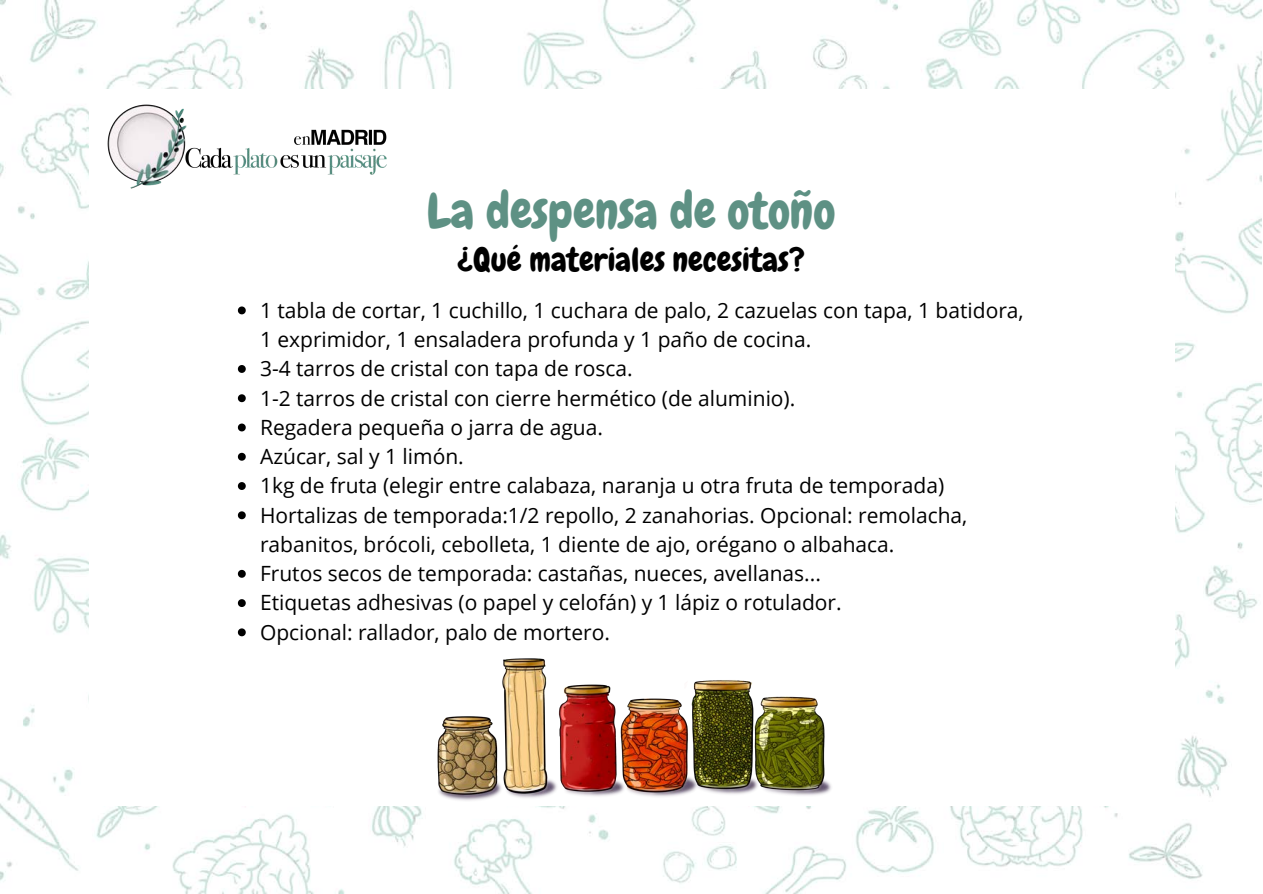
<style>
.page{position:relative;width:1263px;height:894px;background:#fff}
.page>*{position:absolute;margin:0;border:0;box-sizing:border-box;transform-origin:0 0}
.t1{font:49.5px "Chewy";color:#5e9184}
.t2{font:33px "Chewy";color:#000}
.t3{font:21px/29.2px "Open Sans";color:#000}
</style>
<div class="page">
<img style="left:0;top:0;width:1262px;height:893px">
<div style="left:89px;top:89px;width:1085px;height:716px;background:#fff"></div>
<img style="left:69px;top:36px;width:401px;height:229px">
<svg style="left:238px;top:306px;width:8px;height:8px"></svg>
<svg style="left:238px;top:365px;width:8px;height:8px"></svg>
<svg style="left:238px;top:394px;width:8px;height:8px"></svg>
<svg style="left:238px;top:423px;width:8px;height:8px"></svg>
<svg style="left:238px;top:452px;width:8px;height:8px"></svg>
<svg style="left:238px;top:482px;width:8px;height:8px"></svg>
<svg style="left:238px;top:511px;width:8px;height:8px"></svg>
<svg style="left:238px;top:569px;width:8px;height:8px"></svg>
<svg style="left:238px;top:599px;width:8px;height:8px"></svg>
<svg style="left:238px;top:628px;width:8px;height:8px"></svg>
<img style="left:418px;top:658px;width:426px;height:214px">
<h1 class="t1" style="left:427px;top:180px;width:410px">La despensa de otoño</h1>
<h2 class="t2" style="left:457px;top:239px;width:349px">¿Qué materiales necesitas?</h2>
<p class="t3" style="left:260px;top:295px;width:765px">1 tabla de cortar, 1 cuchillo, 1 cuchara de palo, 2 cazuelas con tapa, 1 batidora, 1 exprimidor, 1 ensaladera profunda y 1 paño de cocina.<br>3-4 tarros de cristal con tapa de rosca.<br>1-2 tarros de cristal con cierre hermético (de aluminio).<br>Regadera pequeña o jarra de agua.<br>Azúcar, sal y 1 limón.<br>1kg de fruta (elegir entre calabaza, naranja u otra fruta de temporada)<br>Hortalizas de temporada:1/2 repollo, 2 zanahorias. Opcional: remolacha, rabanitos, brócoli, cebolleta, 1 diente de ajo, orégano o albahaca.<br>Frutos secos de temporada: castañas, nueces, avellanas...<br>Etiquetas adhesivas (o papel y celofán) y 1 lápiz o rotulador.<br>Opcional: rallador, palo de mortero.</p>
</div>
